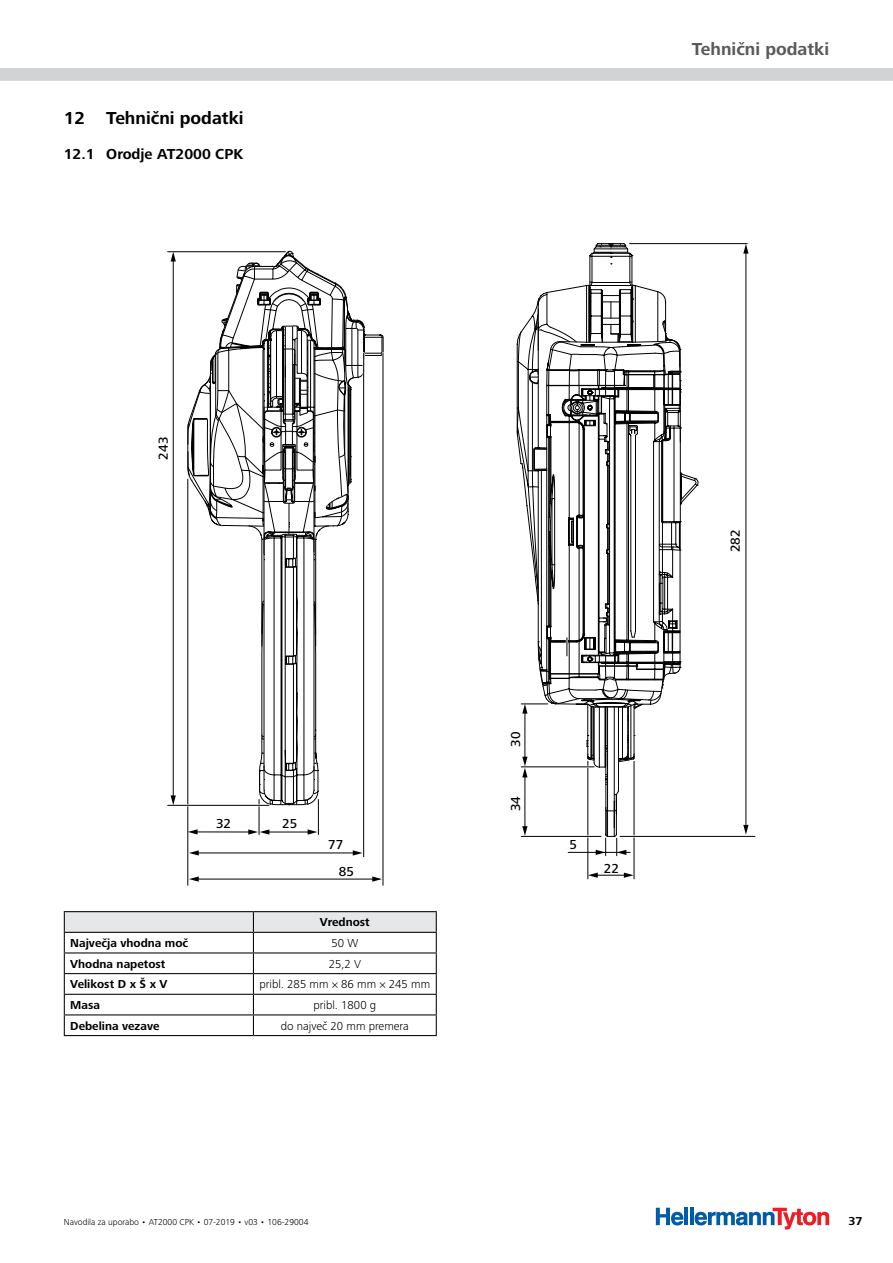
<style>
.page{position:relative;width:893px;height:1263px;background:#fff}
.page>*{position:absolute;margin:0;border:0;box-sizing:border-box;transform-origin:0 0}
.t1{font:700 18px "Frutiger Next LTW1 G";color:#000}
.t2{font:700 18px "Frutiger Next LTW1 G";color:#58595b}
.t3{font:700 15px "Frutiger Next LTW1 G";color:#000}
.t4{font:500 13.5px "Frutiger Next LTW1 G";color:#000}
.t5{font:700 12px "Frutiger Next LTW1 G";color:#000}
.t6{font:300 12px "Frutiger Next LTW1 G";color:#000}
.t7{font:300 9px "Frutiger Next LTW1 G";color:#000}
</style>
<div class="page">
<div style="left:0;top:68px;width:893px;height:13px;background:#d1d3d4"></div>
<hr style="left:684px;top:1208px;width:4px;height:17px;background:#005baa">
<hr style="left:690px;top:1208px;width:4px;height:17px;background:#005baa">
<svg style="left:656px;top:1208px;width:27px;height:17px"></svg>
<svg style="left:695px;top:1208px;width:134px;height:21px"></svg>
<svg style="left:187px;top:250px;width:197px;height:267px"></svg>
<svg style="left:210px;top:349px;width:109px;height:456px"></svg>
<svg style="left:223px;top:266px;width:129px;height:514px"></svg>
<hr style="left:187px;top:479px;width:2px;height:406px;background:#fff">
<hr style="left:187px;top:479px;width:1px;height:406px;background:#000">
<hr style="left:634px;top:761px;width:1px;height:118px;background:#000">
<hr style="left:587px;top:761px;width:1px;height:118px;background:#000">
<hr style="left:382px;top:353px;width:2px;height:532px;background:#fff">
<hr style="left:383px;top:353px;width:1px;height:532px;background:#000">
<hr style="left:363px;top:353px;width:2px;height:504px;background:#fff">
<hr style="left:363px;top:353px;width:1px;height:504px;background:#000">
<hr style="left:317px;top:799px;width:2px;height:35px;background:#fff">
<hr style="left:318px;top:799px;width:1px;height:35px;background:#000">
<hr style="left:258px;top:799px;width:2px;height:35px;background:#fff">
<hr style="left:259px;top:799px;width:1px;height:35px;background:#000">
<hr style="left:620px;top:836px;width:135px;height:1px;background:#000">
<hr style="left:629px;top:243px;width:118px;height:1px;background:#000">
<hr style="left:168px;top:804px;width:101px;height:2px;background:#fff">
<hr style="left:168px;top:805px;width:101px;height:1px;background:#000">
<hr style="left:168px;top:251px;width:117px;height:2px;background:#fff">
<hr style="left:168px;top:251px;width:117px;height:1px;background:#000">
<hr style="left:196px;top:831px;width:54px;height:1px;background:#000">
<svg style="left:188px;top:829px;width:10px;height:5px"></svg>
<hr style="left:197px;top:879px;width:177px;height:1px;background:#000">
<svg style="left:189px;top:876px;width:10px;height:6px"></svg>
<svg style="left:372px;top:876px;width:10px;height:6px"></svg>
<hr style="left:596px;top:875px;width:30px;height:1px;background:#000">
<svg style="left:588px;top:872px;width:10px;height:6px"></svg>
<svg style="left:624px;top:872px;width:10px;height:6px"></svg>
<hr style="left:745px;top:252px;width:1px;height:575px;background:#000">
<svg style="left:743px;top:244px;width:5px;height:10px"></svg>
<svg style="left:743px;top:825px;width:5px;height:10px"></svg>
<hr style="left:268px;top:832px;width:41px;height:1px;background:#000">
<svg style="left:248px;top:829px;width:21px;height:6px"></svg>
<svg style="left:308px;top:829px;width:9px;height:6px"></svg>
<hr style="left:173px;top:260px;width:1px;height:537px;background:#000">
<svg style="left:171px;top:252px;width:5px;height:9px"></svg>
<svg style="left:171px;top:795px;width:5px;height:10px"></svg>
<hr style="left:197px;top:852px;width:158px;height:1px;background:#000">
<svg style="left:189px;top:850px;width:10px;height:5px"></svg>
<svg style="left:353px;top:850px;width:9px;height:5px"></svg>
<svg style="left:516px;top:243px;width:183px;height:613px"></svg>
<hr style="left:64px;top:1035px;width:189px;height:1px;background:#000">
<hr style="left:253px;top:1035px;width:184px;height:1px;background:#000">
<hr style="left:64px;top:911px;width:189px;height:1px;background:#000">
<hr style="left:253px;top:911px;width:184px;height:1px;background:#000">
<svg style="left:64px;top:912px;width:373px;height:123px"></svg>
<h1 class="t1" style="left:64px;top:107px;width:181px">12 Tehnični podatki</h1>
<p class="t3" style="left:64px;top:145px;width:181px">12. 1 Orodje AT2000 CPK</p>
<h1 class="t2" style="left:692px;top:39px;width:139px">Tehnični podatki</h1>
<p class="t4" style="left:155px;top:460px;width:24px;rotate:-90deg">243</p>
<p class="t4" style="left:508px;top:747px;width:17px;rotate:-90deg">30</p>
<p class="t4" style="left:216px;top:816px;width:17px">32</p>
<p class="t4" style="left:282px;top:816px;width:17px">25</p>
<p class="t4" style="left:508px;top:811px;width:17px;rotate:-90deg">34</p>
<p class="t4" style="left:328px;top:837px;width:17px">77</p>
<p class="t4" style="left:569px;top:837px;width:9px">5</p>
<p class="t4" style="left:339px;top:863px;width:17px">85</p>
<p class="t5" style="left:320px;top:915px;width:51px">Vrednost</p>
<p class="t5" style="left:70px;top:936px;width:120px">Največja vhodna moč</p>
<p class="t6" style="left:331px;top:936px;width:28px">50 W</p>
<p class="t5" style="left:70px;top:957px;width:97px">Vhodna napetost</p>
<p class="t6" style="left:329px;top:957px;width:34px">25,2 V</p>
<p class="t5" style="left:70px;top:977px;width:99px">Velikost D x Š x V</p>
<p class="t6" style="left:260px;top:977px;width:172px">pribl. 285 mm × 86 mm × 245 mm</p>
<p class="t5" style="left:70px;top:998px;width:31px">Masa</p>
<p class="t6" style="left:313px;top:998px;width:64px">pribl. 1800 g</p>
<p class="t5" style="left:70px;top:1019px;width:91px">Debelina vezave</p>
<p class="t6" style="left:281px;top:1019px;width:130px">do največ 20 mm premera</p>
<p class="t4" style="left:604px;top:861px;width:17px">22</p>
<p class="t7" style="left:64px;top:1217px;width:246px">Navodila za uporabo • AT2000 CPK • 07-2019 • v03 • 106-29004</p>
<p class="t4" style="left:728px;top:552px;width:24px;rotate:-90deg">282</p>
<p class="t5" style="left:848px;top:1214px;width:16px">37</p>
</div>
